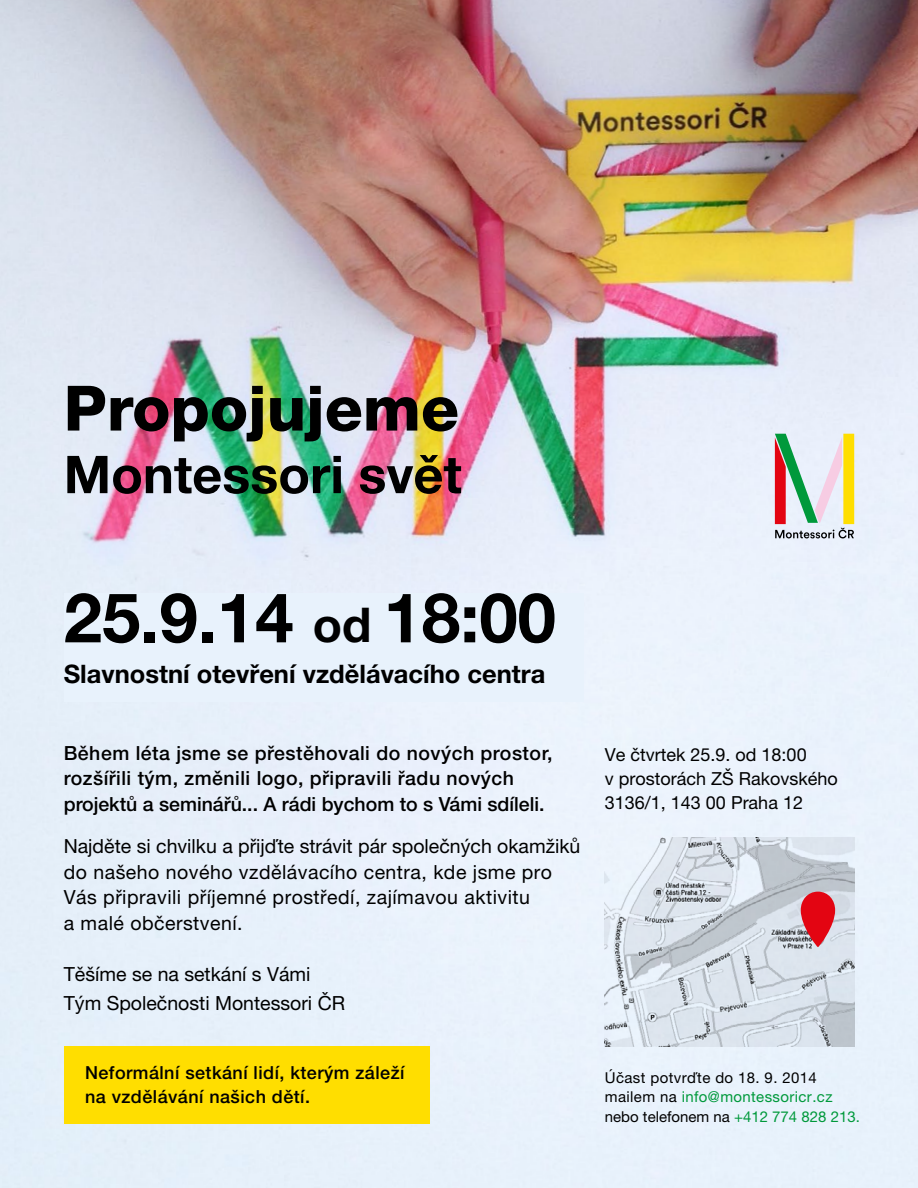
<style>
.page{position:relative;width:918px;height:1188px;background:#fff}
.page>*{position:absolute;margin:0;border:0;box-sizing:border-box;transform-origin:0 0}
.t1{font:700 68.85px "Helvetica Neue LT Pro";color:#000}
.t2{font:800 62.55px "Helvetica Neue LT Pro";color:#000}
.t3{font:700 52.2px "Helvetica Neue LT Pro";color:#000}
.t4{font:700 25.5px "Helvetica Neue LT Pro";color:#000}
.t5{font:19.5px/25.5px "Helvetica Neue LT Pro";letter-spacing:.025em;color:#000}
.t6{font:500 19.5px/25.5px "Helvetica Neue LT Pro";letter-spacing:.025em;color:#000}
.t7{font:19.5px "Helvetica Neue LT Pro";color:#000}
.t8{font:18px/24px "Helvetica Neue LT Pro";color:#000}
.t9{font:500 18px/24px "Helvetica Neue LT Pro";letter-spacing:.025em;color:#000}
.t10{font:15px/19.5px "Helvetica Neue LT Pro";letter-spacing:.025em;color:#000}
.s1{font-size:48px}
.s2{color:#00993b}
</style>
<div class="page">
<img style="left:0;top:0;width:918px;height:1188px">
<div style="left:64px;top:593px;width:520px;height:109px;background:#e8f2fc"></div>
<svg style="left:775px;top:434px;width:79px;height:104px;background:#cbc3a9"></svg>
<div style="left:64px;top:1046px;width:365px;height:78px;background:#ffde00"></div>
<img style="left:605px;top:838px;width:249px;height:208px">
<svg style="left:801px;top:892px;width:34px;height:55px;background:#da3f4b"></svg>
<p class="t2" style="left:64px;top:371px;width:397px">Propojujeme</p>
<p class="t3" style="left:64px;top:442px;width:400px">Montessori svět</p>
<p class="t1" style="left:64px;top:575px;width:494px">25.9.14 <span class="s1">od</span> 18:00</p>
<p class="t4" style="left:64px;top:658px;width:483px">Slavnostní otevření vzdělávacího centra</p>
<p class="t6" style="left:64px;top:740px;width:490px">Během léta jsme se přestěhovali do nových prostor, rozšířili tým, změnili logo, připravili řadu nových projektů a seminářů... A rádi bychom to s Vámi sdíleli.</p>
<p class="t5" style="left:64px;top:833px;width:518px">Najděte si chvilku a přijďte strávit pár společných okamžiků do našeho nového vzdělávacího centra, kde jsme pro Vás připravili příjemné prostředí, zajímavou aktivitu<br>a malé občerstvení.</p>
<p class="t7" style="left:64px;top:962px;width:248px">Těšíme se na setkání s Vámi</p>
<p class="t7" style="left:64px;top:992px;width:283px">Tým Společnosti Montessori ČR</p>
<p class="t9" style="left:85px;top:1061px;width:321px">Neformální setkání lidí, kterým záleží na vzdělávání našich dětí.</p>
<p class="t8" style="left:605px;top:742px;width:235px">Ve čtvrtek 25.9. od 18:00<br>v prostorách ZŠ Rakovského<br>3136/1, 143 00 Praha 12</p>
<p class="t10" style="left:605px;top:1067px;width:256px">Účast potvrďte do 18. 9. 2014 mailem na <span class="s2">info@montessoricr.cz </span>nebo telefonem na <span class="s2">+412 774 828 213.</span></p>
</div>
